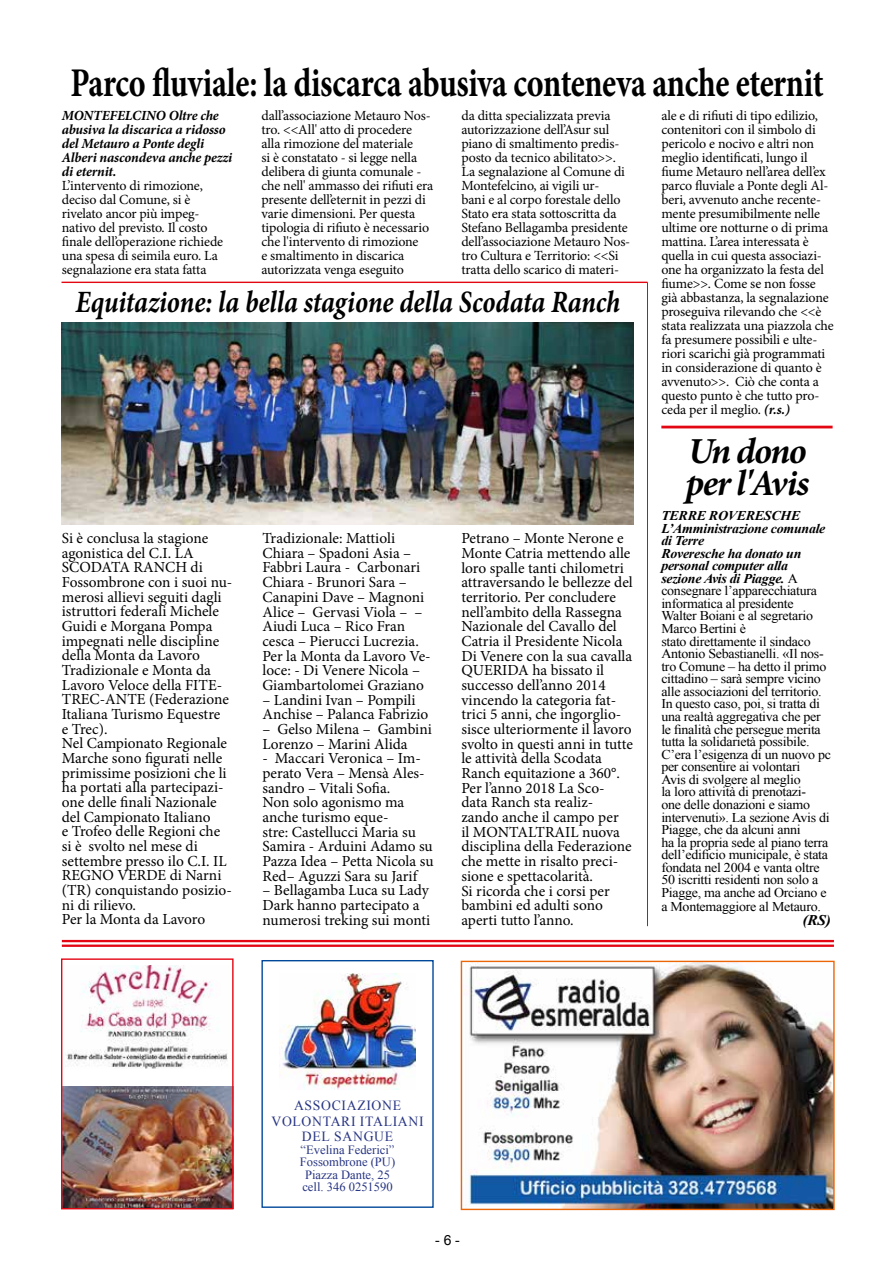
<style>
.page{position:relative;width:893px;height:1263px;background:#fff}
.page>*{position:absolute;margin:0;border:0;box-sizing:border-box;transform-origin:0 0}
.t1{font:700 40.8px "Minion Pro";letter-spacing:-.01em;color:#000;scale:.79 1}
.t2{font:italic 700 36.75px/32.1px "Minion Pro";letter-spacing:-.04em;color:#000}
.t3{font:italic 700 31.05px "Minion Pro";letter-spacing:-.005em;color:#000;scale:.85 1}
.t4{font:15.3px/14.7px "Minion Pro";color:#000}
.t5{font:italic 700 14.7px "Times New Roman";color:#000;scale:1.04 1}
.t6{font:13.95px/14px "Minion Pro";letter-spacing:-.01em;color:#000}
.t7{font:italic 700 13.95px/14px "Minion Pro";letter-spacing:-.01em;color:#000}
.t8{font:13.95px/15.3px "Times New Roman";letter-spacing:.05em;color:#283583;text-align:center}
.t9{font:13.95px "Arial";color:#000}
.t10{font:13.35px/12.6px "Times New Roman";letter-spacing:-.02em;color:#000;scale:1.04 1}
.t11{font:12.6px/12.6px "Times New Roman";color:#283583;text-align:center}
.s1{font-weight:700;font-style:italic}
</style>
<div class="page">
<hr style="left:62px;top:940px;width:772px;height:2px;background:#e30613">
<hr style="left:62px;top:944px;width:772px;height:3px;background:#e30613">
<div style="left:261px;top:960px;width:173px;height:248px;border:1px solid #00489a"></div>
<img style="left:279px;top:973px;width:137px;height:116px">
<img style="left:63px;top:1086px;width:169px;height:121px">
<img style="left:66px;top:965px;width:162px;height:103px">
<div style="left:61px;top:958px;width:173px;height:251px;border:1px solid #e30613"></div>
<img style="left:463px;top:963px;width:370px;height:245px">
<div style="left:461px;top:961px;width:374px;height:249px;border:1px solid #ec6608"></div>
<img style="left:62px;top:323px;width:572px;height:201px">
<hr style="left:62px;top:282px;width:585px;height:1px;background:#e30613">
<hr style="left:647px;top:282px;width:1px;height:644px;background:#e30613">
<hr style="left:661px;top:426px;width:172px;height:2px;background:#e30613">
<h1 class="t1" style="left:70px;top:54px;width:955px">Parco fluviale: la discarca abusiva conteneva anche eternit</h1>
<p class="t6" style="left:261px;top:109px;width:173px">dall’associazione Metauro Nos&shy;tro. &lt;&lt;All' atto di procedere alla rimozione del materiale<br>si è constatato - si legge nella delibera di giunta comunale - che nell' ammasso dei rifiuti era presente dell’eternit in pezzi di varie dimensioni. Per questa tipologia di rifiuto è necessario che l'intervento di rimozione<br>e smaltimento in discarica autorizzata venga eseguito</p>
<p class="t6" style="left:461px;top:109px;width:170px">da ditta specializzata previa autorizzazione dell’Asur sul piano di smaltimento predis&shy;posto da tecnico abilitato&gt;&gt;.<br>La segnalazione al Comune di<br>Montefelcino, ai vigili ur-<br>bani e al corpo forestale dello<br>Stato era stata sottoscritta da<br>Stefano Bellagamba presidente dell’associazione Metauro Nos&shy;tro Cultura e Territorio: &lt;&lt;Si tratta dello scarico di materi-</p>
<p class="t6" style="left:661px;top:109px;width:174px">ale e di rifiuti di tipo edilizio, contenitori con il simbolo di pericolo e nocivo e altri non meglio identificati, lungo il fiume Metauro nell’area dell’ex parco fluviale a Ponte degli Al&shy;beri, avvenuto anche recente&shy;mente presumibilmente nelle ultime ore notturne o di prima mattina. L’area interessata è quella in cui questa associazi&shy;one ha organizzato la festa del fiume&gt;&gt;. Come se non fosse già abbastanza, la segnalazione proseguiva rilevando che &lt;&lt;è stata realizzata una piazzola che fa presumere possibili e ulte&shy;riori scarichi già programmati in considerazione di quanto è avvenuto&gt;&gt;. Ciò che conta a questo punto è che tutto pro&shy;ceda per il meglio. <span class="s1">(r.s.)</span></p>
<p class="t7" style="left:62px;top:109px;width:172px">MONTEFELCINO Oltre che abusiva la discarica a ridosso del Metauro a Ponte degli<br>Alberi nascondeva anche pezzi di eternit.</p>
<p class="t6" style="left:62px;top:179px;width:163px">L’intervento di rimozione, deciso dal Comune, si è rivelato ancor più impeg&shy;nativo del previsto. Il costo finale dell’operazione richiede una spesa di seimila euro. La segnalazione era stata fatta</p>
<h3 class="t3" style="left:76px;top:280px;width:642px">Equitazione: la bella stagione della Scodata Ranch</h3>
<p class="t4" style="left:62px;top:531px;width:172px">Si è conclusa la stagione agonistica del C.I. LA<br>SCODATA RANCH di<br>Fossombrone con i suoi nu&shy;merosi allievi seguiti dagli istruttori federali Michele<br>Guidi e Morgana Pompa impegnati nelle discipline della Monta da Lavoro<br>Tradizionale e Monta da<br>Lavoro Veloce della FITE-<br>TREC-ANTE (Federazione<br>Italiana Turismo Equestre<br>e Trec).<br>Nel Campionato Regionale<br>Marche sono figurati nelle primissime posizioni che li ha portati alla partecipazi&shy;one delle finali Nazionale del Campionato Italiano<br>e Trofeo delle Regioni che si è svolto nel mese di settembre presso ilo C.I. IL<br>REGNO VERDE di Narni (TR) conquistando posizio&shy;ni di rilievo.<br>Per la Monta da Lavoro</p>
<p class="t4" style="left:262px;top:531px;width:170px">Tradizionale: Mattioli<br>Chiara – Spadoni Asia –<br>Fabbri Laura - Carbonari<br>Chiara - Brunori Sara –<br>Canapini Dave – Magnoni<br>Alice – Gervasi Viola – –<br>Aiudi Luca – Rico Fran cesca – Pierucci Lucrezia.<br>Per la Monta da Lavoro Ve&shy;loce: - Di Venere Nicola –<br>Giambartolomei Graziano</p>
<p class="t4" style="left:262px;top:692px;width:168px">– Landini Ivan – Pompili<br>Anchise – Palanca Fabrizio</p>
<p class="t4" style="left:262px;top:722px;width:171px">– Gelso Milena – Gambini<br>Lorenzo – Marini Alida</p>
<p class="t4" style="left:262px;top:751px;width:173px">- Maccari Veronica – Im&shy;perato Vera – Mensà Ales&shy;sandro – Vitali Sofia.<br>Non solo agonismo ma anche turismo eque-<br>stre: Castellucci Maria su<br>Samira - Arduini Adamo su<br>Pazza Idea – Petta Nicola su<br>Red– Aguzzi Sara su Jarif</p>
<p class="t4" style="left:262px;top:883px;width:169px">– Bellagamba Luca su Lady<br>Dark hanno partecipato a numerosi treking sui monti</p>
<p class="t4" style="left:461px;top:531px;width:173px">Petrano – Monte Nerone e<br>Monte Catria mettendo alle loro spalle tanti chilometri attraversando le bellezze del territorio. Per concludere nell’ambito della Rassegna<br>Nazionale del Cavallo del<br>Catria il Presidente Nicola<br>Di Venere con la sua cavalla<br>QUERIDA ha bissato il successo dell’anno 2014 vincendo la categoria fat&shy;trici 5 anni, che ingorglio&shy;sisce ulteriormente il lavoro svolto in questi anni in tutte le attività della Scodata<br>Ranch equitazione a 360°.<br>Per l’anno 2018 La Sco&shy;data Ranch sta realiz&shy;zando anche il campo per<br>il MONTALTRAIL nuova disciplina della Federazione che mette in risalto preci&shy;sione e spettacolarità.<br>Si ricorda che i corsi per bambini ed adulti sono aperti tutto l’anno.</p>
<h2 class="t2" style="left:686px;top:434px;width:125px">Un dono per l'Avis</h2>
<p class="t10" style="left:661px;top:509px;width:165px"><span class="s1">TERRE ROVERESCHE<br>L’Amministrazione comunale di Terre<br>Roveresche ha donato un personal computer alla sezione Avis di Piagge.</span> A consegnare l’apparecchiatura informatica al presidente<br>Walter Boiani e al segretario<br>Marco Bertini è<br>stato direttamente il sindaco<br>Antonio Sebastianelli. «Il nos&shy;tro Comune – ha detto il primo cittadino – sarà sempre vicino alle associazioni del territorio.<br>In questo caso, poi, si tratta di una realtà aggregativa che per le finalità che persegue merita tutta la solidarietà possibile.<br>C’era l’esigenza di un nuovo pc per consentire ai volontari<br>Avis di svolgere al meglio<br>la loro attività di prenotazi-<br>one delle donazioni e siamo intervenuti». La sezione Avis di<br>Piagge, che da alcuni anni<br>ha la propria sede al piano terra dell’edificio municipale, è stata fondata nel 2004 e vanta oltre<br>50 iscritti residenti non solo a<br>Piagge, ma anche ad Orciano e</p>
<p class="t10" style="left:661px;top:900px;width:155px">a Montemaggiore al Metauro.</p>
<p class="t5" style="left:803px;top:910px;width:29px">(RS)</p>
<p class="t8" style="left:271px;top:1098px;width:154px">ASSOCIAZIONE<br>VOLONTARI ITALIANI<br>DEL SANGUE</p>
<p class="t11" style="left:300px;top:1143px;width:97px">“Evelina Federici”<br>Fossombrone (PU)<br>Piazza Dante, 25 cell. 346 0251590</p>
<p class="t9" style="left:435px;top:1230px;width:26px">- 6 -</p>
</div>
